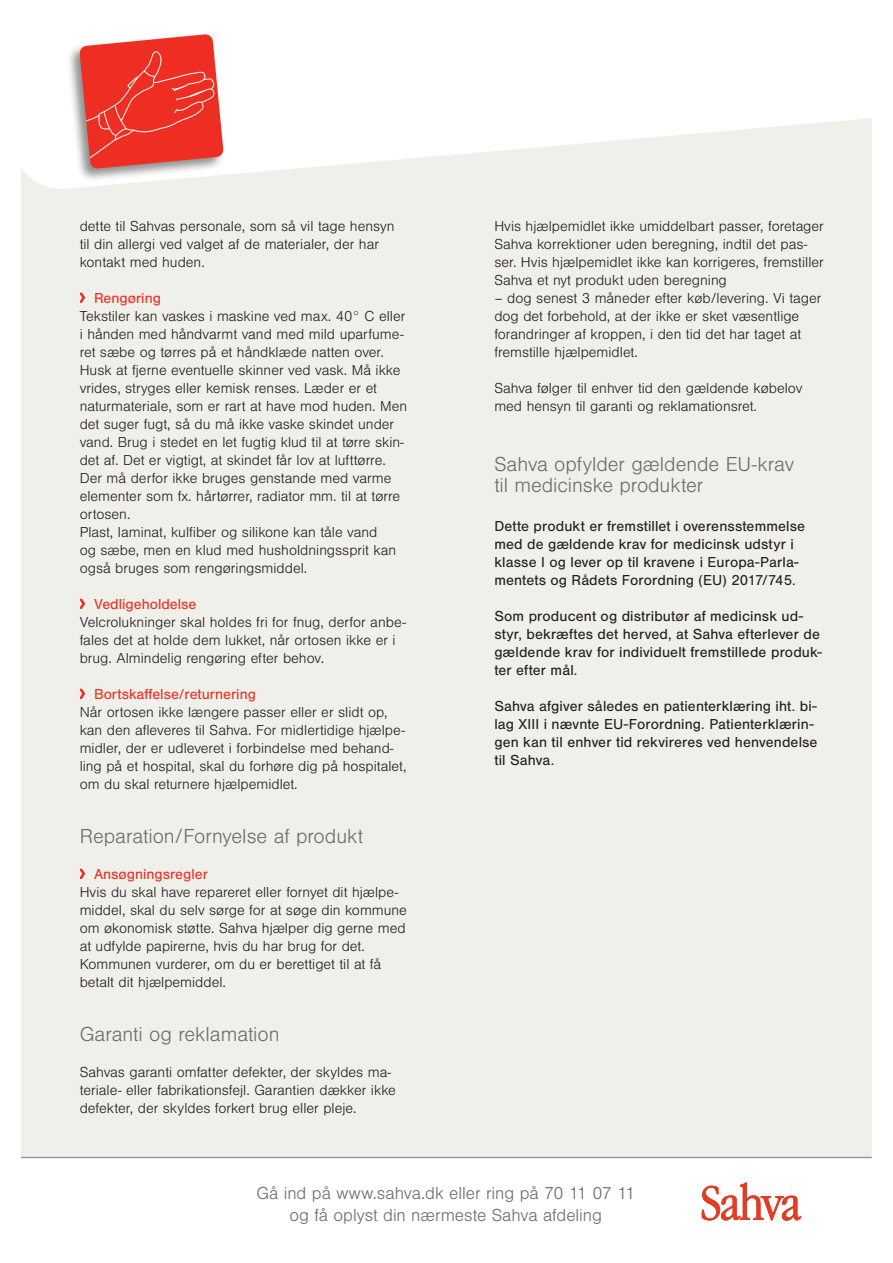
<style>
.page{position:relative;width:893px;height:1263px;background:#fff}
.page>*{position:absolute;margin:0;border:0;box-sizing:border-box;transform-origin:0 0}
.t1{font:300 21px/21px "Nimbus San";color:#6c6d70}
.t2{font:300 18px/21.6px "Nimbus San";letter-spacing:-.005em;color:#6c6d70;text-align:center}
.t3{font:300 15px/18px "Nimbus San";color:#231f20}
.t4{font:15px/18px "Nimbus San";letter-spacing:.01em;color:#231f20}
.t5{font:15px "Nimbus San";color:#ee2e22}
</style>
<div class="page">
<div style="left:21px;top:0;width:851px;height:1173px;background:#f0f0ea"></div>
<svg style="left:21px;top:0;width:851px;height:189px;fill:#fff"></svg>
<svg style="left:79px;top:292px;width:6px;height:11px"></svg>
<svg style="left:79px;top:598px;width:6px;height:11px"></svg>
<svg style="left:79px;top:688px;width:6px;height:12px"></svg>
<svg style="left:79px;top:868px;width:6px;height:12px"></svg>
<div style="left:0;top:1157px;width:893px;height:106px;background:#fff"></div>
<hr style="left:21px;top:1157px;width:851px;height:1px;background:#939598">
<div style="left:66px;top:33px;width:159px;height:149px;background:#231f20;opacity:.5"></div>
<svg style="left:79px;top:34px;width:145px;height:135px;background:#eb5047"></svg>
<svg style="left:701px;top:1182px;width:100px;height:39px"></svg>
<p class="t3" style="left:80px;top:218px;width:316px">dette til Sahvas personale, som så vil tage hensyn til din allergi ved valget af de materialer, der har kontakt med huden.</p>
<p class="t5" style="left:94px;top:290px;width:68px">Rengøring</p>
<p class="t3" style="left:80px;top:308px;width:329px">Tekstiler kan vaskes i maskine ved max. 40° C eller i hånden med håndvarmt vand med mild uparfume&shy;ret sæbe og tørres på et håndklæde natten over.<br>Husk at fjerne eventuelle skinner ved vask. Må ikke vrides, stryges eller kemisk renses. Læder er et naturmateriale, som er rart at have mod huden. Men det suger fugt, så du må ikke vaske skindet under vand. Brug i stedet en let fugtig klud til at tørre skin&shy;det af. Det er vigtigt, at skindet får lov at lufttørre.<br>Der må derfor ikke bruges genstande med varme elementer som fx. hårtørrer, radiator mm. til at tørre ortosen.<br>Plast, laminat, kulfiber og silikone kan tåle vand<br>og sæbe, men en klud med husholdningssprit kan også bruges som rengøringsmiddel.</p>
<p class="t5" style="left:94px;top:596px;width:104px">Vedligeholdelse</p>
<p class="t3" style="left:80px;top:614px;width:328px">Velcrolukninger skal holdes fri for fnug, derfor anbe&shy;fales det at holde dem lukket, når ortosen ikke er i brug. Almindelig rengøring efter behov.</p>
<p class="t5" style="left:94px;top:686px;width:163px">Bortskaffelse/returnering</p>
<p class="t3" style="left:80px;top:704px;width:328px">Når ortosen ikke længere passer eller er slidt op, kan den afleveres til Sahva. For midlertidige hjælpe&shy;midler, der er udleveret i forbindelse med behand&shy;ling på et hospital, skal du forhøre dig på hospitalet, om du skal returnere hjælpemidlet.</p>
<h1 class="t1" style="left:80px;top:826px;width:285px">Reparation/Fornyelse af produkt</h1>
<p class="t5" style="left:94px;top:866px;width:115px">Ansøgningsregler</p>
<p class="t3" style="left:80px;top:884px;width:329px">Hvis du skal have repareret eller fornyet dit hjælpe&shy;middel, skal du selv sørge for at søge din kommune om økonomisk støtte. Sahva hjælper dig gerne med at udfylde papirerne, hvis du har brug for det.<br>Kommunen vurderer, om du er berettiget til at få betalt dit hjælpemiddel.</p>
<h1 class="t1" style="left:80px;top:1024px;width:202px">Garanti og reklamation</h1>
<p class="t3" style="left:80px;top:1063px;width:318px">Sahvas garanti omfatter defekter, der skyldes ma&shy;teriale- eller fabrikationsfejl. Garantien dækker ikke defekter, der skyldes forkert brug eller pleje.</p>
<p class="t3" style="left:494px;top:218px;width:331px">Hvis hjælpemidlet ikke umiddelbart passer, foretager Sahva korrektioner uden beregning, indtil det pas&shy;ser. Hvis hjælpemidlet ikke kan korrigeres, fremstiller Sahva et nyt produkt uden beregning</p>
<p class="t3" style="left:494px;top:290px;width:329px">– dog senest 3 måneder efter køb/levering. Vi tager dog det forbehold, at der ikke er sket væsentlige forandringer af kroppen, i den tid det har taget at fremstille hjælpemidlet.</p>
<p class="t3" style="left:494px;top:380px;width:310px">Sahva følger til enhver tid den gældende købelov med hensyn til garanti og reklamationsret.</p>
<h1 class="t1" style="left:494px;top:454px;width:301px">Sahva opfylder gældende EU-krav til medicinske produkter</h1>
<p class="t4" style="left:494px;top:517px;width:312px">Dette produkt er fremstillet i overensstemmelse med de gældende krav for medicinsk udstyr i klasse I og lever op til kravene i Europa-Parla&shy;mentets og Rådets Forordning (EU) 2017/745.</p>
<p class="t4" style="left:494px;top:607px;width:329px">Som producent og distributør af medicinsk ud&shy;styr, bekræftes det herved, at Sahva efterlever de gældende krav for individuelt fremstillede produk&shy;ter efter mål.</p>
<p class="t4" style="left:494px;top:697px;width:325px">Sahva afgiver således en patienterklæring iht. bi&shy;lag XIII i nævnte EU-Forordning. Patienterklærin&shy;gen kan til enhver tid rekvireres ved henvendelse til Sahva.</p>
<p class="t2" style="left:256px;top:1183px;width:380px">Gå ind på www.sahva.dk eller ring på 70 11 07 11 og få oplyst din nærmeste Sahva afdeling</p>
</div>
